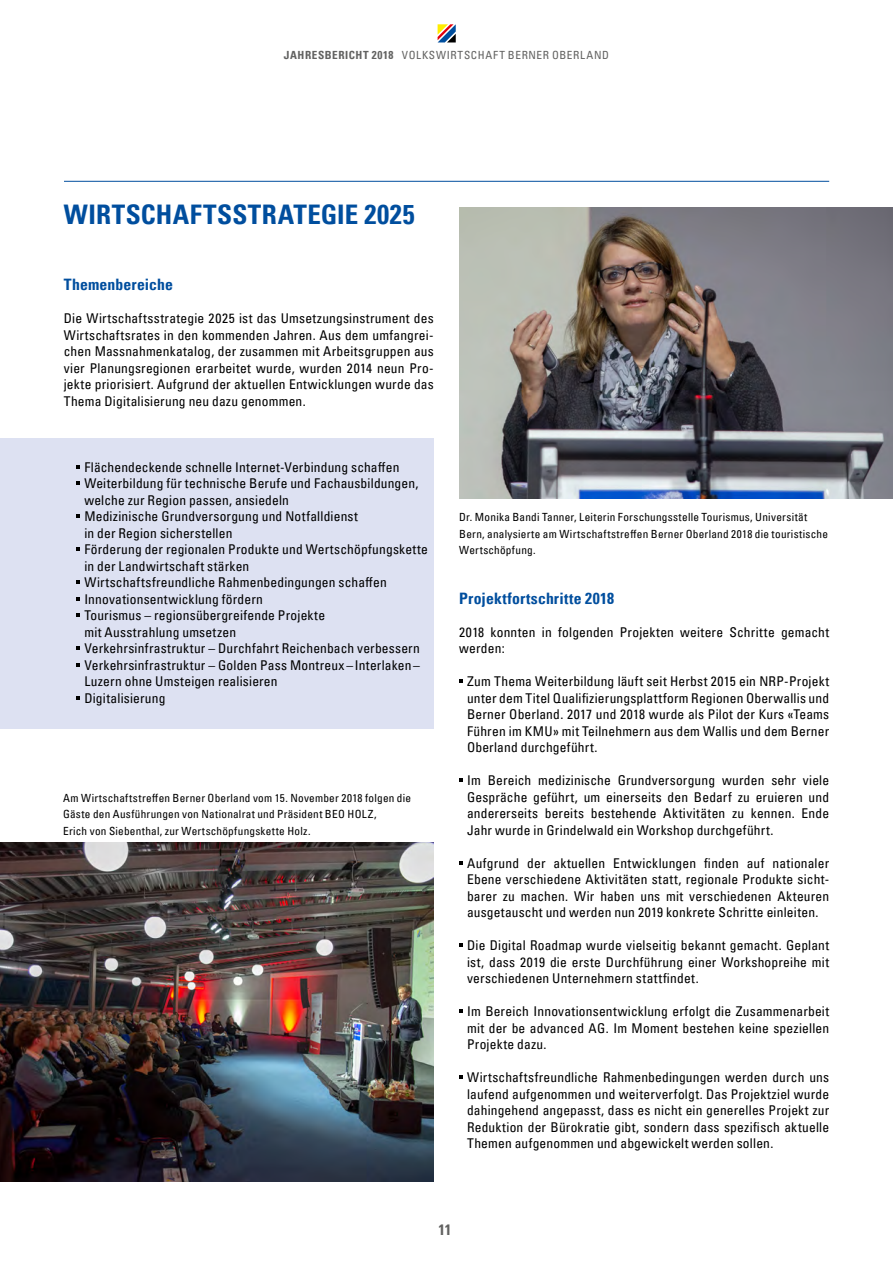
<style>
.page{position:relative;width:893px;height:1263px;background:#fff}
.page>*{position:absolute;margin:0;border:0;box-sizing:border-box;transform-origin:0 0}
.t1{font:700 condensed 27px "Univers LT Pro";letter-spacing:.02em;color:#004e9e}
.t2{font:700 condensed 15.75px "Univers LT Pro";letter-spacing:.01em;color:#004e9e}
.t3{font:700 condensed 15px "Univers LT Pro";color:#626261}
.t4{font:condensed 13.5px/16.5px "Univers LT Pro";letter-spacing:.015em;color:#000;text-align:justify}
.t5{font:condensed 11.25px/16.5px "Univers LT Pro";letter-spacing:.02em;color:#000}
.t6{font:condensed 11.25px "Univers LT Pro";letter-spacing:.06em;color:#626261}
.s1{font-weight:700}
</style>
<div class="page">
<svg style="left:438px;top:24px;width:17px;height:18px"></svg>
<hr style="left:64px;top:181px;width:765px;height:1px;background:#004e9e">
<div style="left:0;top:438px;width:434px;height:291px;background:#dde1f2"></div>
<svg style="left:77px;top:481px;width:3px;height:4px"></svg>
<svg style="left:77px;top:514px;width:3px;height:4px"></svg>
<svg style="left:77px;top:547px;width:3px;height:4px"></svg>
<svg style="left:77px;top:580px;width:3px;height:4px"></svg>
<svg style="left:77px;top:613px;width:3px;height:4px"></svg>
<svg style="left:77px;top:646px;width:3px;height:4px"></svg>
<svg style="left:459px;top:679px;width:4px;height:4px"></svg>
<svg style="left:459px;top:778px;width:4px;height:4px"></svg>
<svg style="left:459px;top:861px;width:4px;height:3px"></svg>
<svg style="left:459px;top:943px;width:4px;height:4px"></svg>
<svg style="left:459px;top:1009px;width:4px;height:4px"></svg>
<svg style="left:459px;top:1075px;width:4px;height:4px"></svg>
<img style="left:459px;top:208px;width:434px;height:290px">
<img style="left:0;top:842px;width:433px;height:339px">
<p class="t6" style="left:284px;top:48px;width:327px"><span class="s1">JAHRESBERICHT 2018</span> VOLKSWIRTSCHAFT BERNER OBERLAND</p>
<h1 class="t1" style="left:64px;top:198px;width:352px">WIRTSCHAFTSSTRATEGIE 2025</h1>
<p class="t2" style="left:64px;top:275px;width:111px">Themenbereiche</p>
<p class="t4" style="left:64px;top:310px;width:371px">Die Wirtschaftsstrategie 2025 ist das Umsetzungsinstrument des Wirtschaftsrates in den kommenden Jahren. Aus dem umfangrei&shy;chen Massnahmenkatalog, der zusammen mit Arbeitsgruppen aus vier Planungsregionen erarbeitet wurde, wurden 2014 neun Pro&shy;jekte priorisiert. Aufgrund der aktuellen Entwicklungen wurde das Thema Digitalisierung neu dazu genommen.</p>
<p class="t4" style="left:84px;top:458px;width:345px;text-align:left">Flächendeckende schnelle Internet-Verbindung schaffen Weiterbildung für technische Berufe und Fachausbildungen, welche zur Region passen, ansiedeln<br>Medizinische Grundversorgung und Notfalldienst<br>in der Region sicherstellen<br>Förderung der regionalen Produkte und Wertschöpfungskette in der Landwirtschaft stärken<br>Wirtschaftsfreundliche Rahmenbedingungen schaffen Innovationsentwicklung fördern<br>Tourismus – regionsübergreifende Projekte<br>mit Ausstrahlung umsetzen<br>Verkehrsinfrastruktur – Durchfahrt Reichenbach verbessern Verkehrsinfrastruktur – Golden Pass Montreux – Interlaken – Luzern ohne Umsteigen realisieren<br>Digitalisierung</p>
<p class="t5" style="left:63px;top:789px;width:350px">Am Wirtschaftstreffen Berner Oberland vom 15. November 2018 folgen die<br>Gäste den Ausführungen von Nationalrat und Präsident BEO HOLZ,<br>Erich von Siebenthal, zur Wertschöpfungskette Holz.</p>
<p class="t5" style="left:459px;top:508px;width:370px">Dr. Monika Bandi Tanner, Leiterin Forschungsstelle Tourismus, Universität<br>Bern, analysierte am Wirtschaftstreffen Berner Oberland 2018 die touristische<br>Wertschöpfung.</p>
<p class="t2" style="left:459px;top:588px;width:156px">Projektfortschritte 2018</p>
<p class="t4" style="left:459px;top:623px;width:371px">2018 konnten in folgenden Projekten weitere Schritte gemacht werden:</p>
<p class="t4" style="left:467px;top:673px;width:364px">Zum Thema Weiterbildung läuft seit Herbst 2015 ein NRP-Projekt unter dem Titel Qualifizierungsplattform Regionen Oberwallis und Berner Oberland. 2017 und 2018 wurde als Pilot der Kurs «Teams Führen im KMU» mit Teilnehmern aus dem Wallis und dem Berner Oberland durchgeführt.</p>
<p class="t4" style="left:467px;top:772px;width:364px">Im Bereich medizinische Grundversorgung wurden sehr viele Gespräche geführt, um einerseits den Bedarf zu eruieren und andererseits bereits bestehende Aktivitäten zu kennen. Ende Jahr wurde in Grindelwald ein Workshop durchgeführt.</p>
<p class="t4" style="left:467px;top:854px;width:364px">Aufgrund der aktuellen Entwicklungen finden auf nationaler Ebene verschiedene Aktivitäten statt, regionale Produkte sicht&shy;barer zu machen. Wir haben uns mit verschiedenen Akteuren ausgetauscht und werden nun 2019 konkrete Schritte einleiten.</p>
<p class="t4" style="left:467px;top:937px;width:364px">Die Digital Roadmap wurde vielseitig bekannt gemacht. Geplant ist, dass 2019 die erste Durchführung einer Workshopreihe mit verschiedenen Unternehmern stattfindet.</p>
<p class="t4" style="left:467px;top:1003px;width:364px">Im Bereich Innovationsentwicklung erfolgt die Zusammenarbeit mit der be advanced AG. Im Moment bestehen keine speziellen Projekte dazu.</p>
<p class="t4" style="left:467px;top:1069px;width:364px">Wirtschaftsfreundliche Rahmenbedingungen werden durch uns laufend aufgenommen und weiterverfolgt. Das Projektziel wurde dahingehend angepasst, dass es nicht ein generelles Projekt zur Reduktion der Bürokratie gibt, sondern dass spezifisch aktuelle Themen aufgenommen und abgewickelt werden sollen.</p>
<p class="t3" style="left:439px;top:1221px;width:14px">11</p>
</div>
